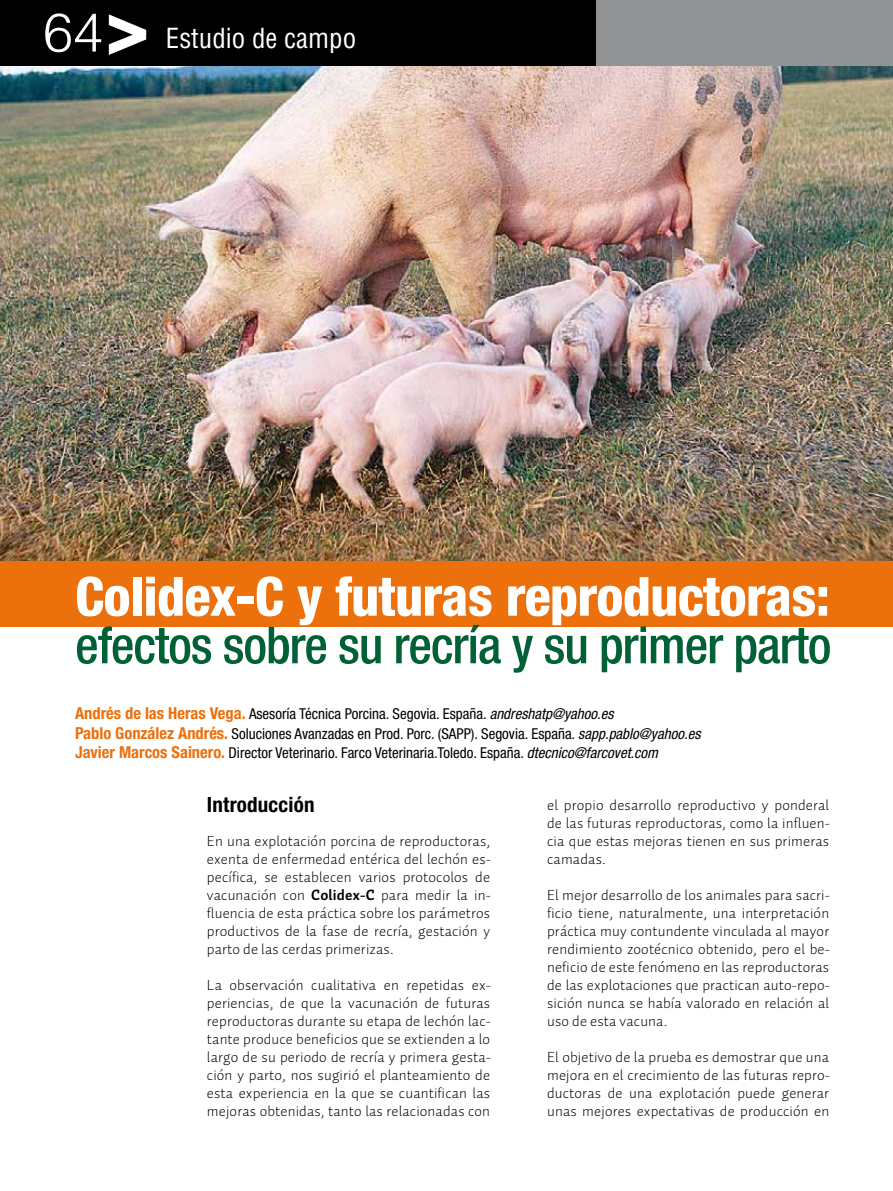
<style>
.page{position:relative;width:893px;height:1191px;background:#fff}
.page>*{position:absolute;margin:0;border:0;box-sizing:border-box;transform-origin:0 0}
.t1{font:700 86.55px "Helvetica";color:#fff}
.t2{font:800 condensed 54px "Helvetica Neue LT Std";letter-spacing:-.01em;color:#fff}
.t3{font:300 54px "Helvetica";color:#fff}
.t4{font:500 condensed 51px "Helvetica Neue LT Std";letter-spacing:-.02em;color:#006036}
.t5{font:condensed 27px "Helvetica";color:#fff}
.t6{font:700 condensed 21px "Helvetica Neue";letter-spacing:.01em;color:#000}
.t7{font:300 15px/18px "Auto 1";letter-spacing:.01em;color:#000;text-align:justify}
.t8{font:condensed 15px/19.5px "Helvetica Neue LT Std";color:#000}
.s1{font-weight:700;font-size:16.5px;color:#ec700c}
.s2{font-style:italic}
.s3{font-weight:700}
</style>
<div class="page">
<div style="left:0;top:0;width:601px;height:66px;background:#000"></div>
<div style="left:597px;top:0;width:296px;height:66px;background:#929395"></div>
<hr style="left:892px;top:0;width:1px;height:66px;background:#006036">
<div style="left:0;top:66px;width:893px;height:561px;background:#ec700c"></div>
<img style="left:0;top:66px;width:893px;height:494px">
<h2 class="t3" style="left:43px;top:-11px;width:62px">64</h2>
<h1 class="t1" style="left:184px;top:9px;width:52px;rotate:90deg">^</h1>
<h3 class="t5" style="left:166px;top:21px;width:192px">Estudio de campo</h3>
<h2 class="t2" style="left:75px;top:563px;width:756px">Colidex-C y futuras reproductoras:</h2>
<h3 class="t4" style="left:75px;top:615px;width:758px">efectos sobre su recría y su primer parto</h3>
<p class="t8" style="left:75px;top:704px;width:627px"><span class="s1">Andrés de las Heras Vega.</span> Asesoría Técnica Porcina. Segovia. España. <span class="s2">andreshatp@yahoo.es<br></span><span class="s1">Pablo González Andrés.</span> Soluciones Avanzadas en Prod. Porc. (SAPP). Segovia. España. <span class="s2">sapp.pablo@yahoo.es<br></span><span class="s1">Javier Marcos Sainero.</span> Director Veterinario. Farco Veterinaria.Toledo. España. <span class="s2">dtecnico@farcovet.com</span></p>
<h3 class="t6" style="left:207px;top:791px;width:109px">Introducción</h3>
<p class="t7" style="left:207px;top:832px;width:285px">En una explotación porcina de reproductoras, exenta de enfermedad entérica del lechón es&shy;pecífica, se establecen varios protocolos de vacunación con <span class="s3">Colidex-C</span> para medir la in&shy;fluencia de esta práctica sobre los parámetros productivos de la fase de recría, gestación y parto de las cerdas primerizas.</p>
<p class="t7" style="left:207px;top:976px;width:285px">La observación cualitativa en repetidas ex&shy;periencias, de que la vacunación de futuras reproductoras durante su etapa de lechón lac&shy;tante produce beneficios que se extienden a lo largo de su periodo de recría y primera gesta&shy;ción y parto, nos sugirió el planteamiento de esta experiencia en la que se cuantifican las mejoras obtenidas, tanto las relacionadas con</p>
<p class="t7" style="left:547px;top:796px;width:284px">el propio desarrollo reproductivo y ponderal de las futuras reproductoras, como la influen&shy;cia que estas mejoras tienen en sus primeras camadas.</p>
<p class="t7" style="left:547px;top:886px;width:284px">El mejor desarrollo de los animales para sacri&shy;ficio tiene, naturalmente, una interpretación práctica muy contundente vinculada al mayor rendimiento zootécnico obtenido, pero el be&shy;neficio de este fenómeno en las reproductoras de las explotaciones que practican auto-repo&shy;sición nunca se había valorado en relación al uso de esta vacuna.</p>
<p class="t7" style="left:547px;top:1048px;width:284px">El objetivo de la prueba es demostrar que una mejora en el crecimiento de las futuras repro&shy;ductoras de una explotación puede generar unas mejores expectativas de producción en</p>
</div>
